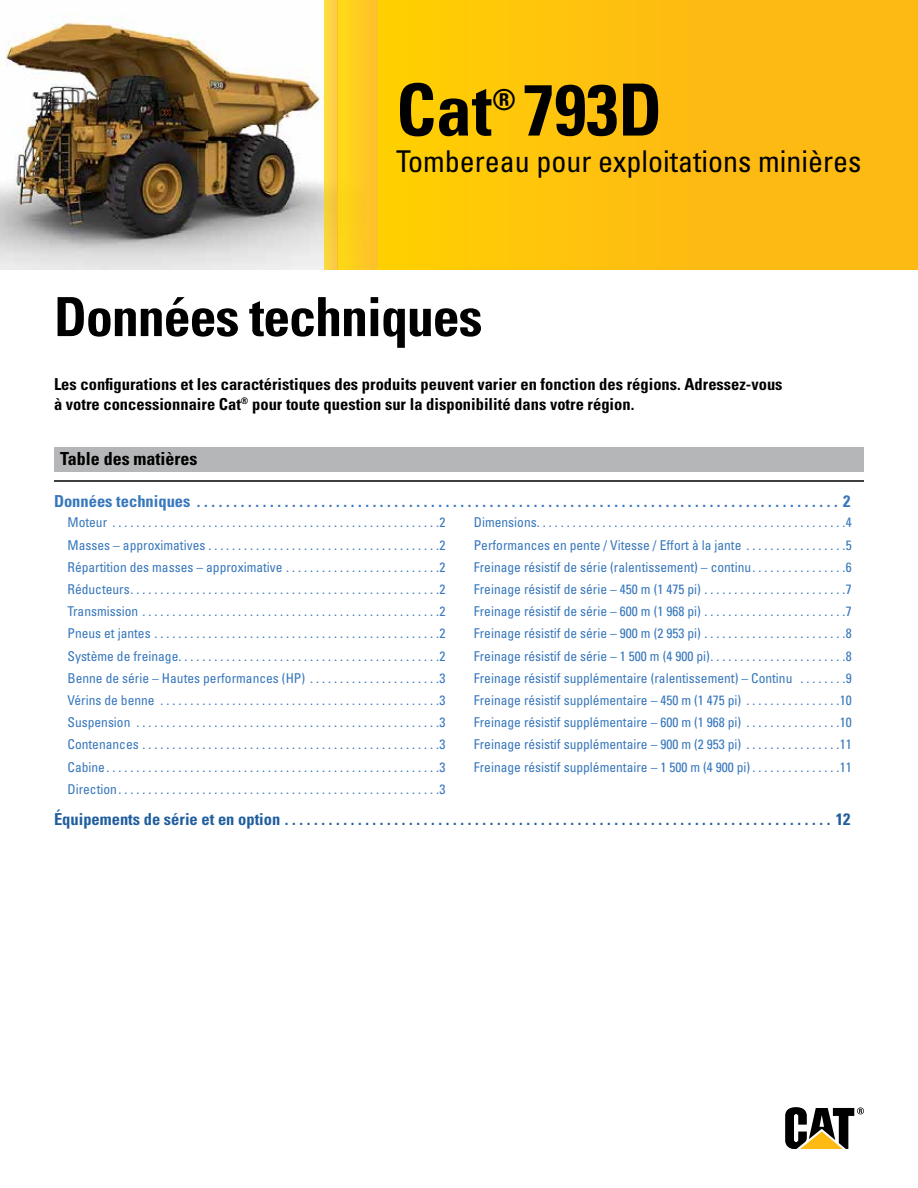
<style>
.page{position:relative;width:918px;height:1188px;background:#fff}
.page>*{position:absolute;margin:0;border:0;box-sizing:border-box;transform-origin:0 0}
.ProductDetails{font:700 condensed 72px "Univers LT Std";color:#000}
.HD-Technical_Specifications{font:700 condensed 54px "Univers LT Std";letter-spacing:-.02em;color:#000}
.ProductFamily{font:condensed 30px "Univers LT Std";color:#000}
.ProductDetails-2{font:700 condensed 28.8px "Univers LT Std";color:#000}
.MH{font:700 condensed 18px "Univers LT Std";color:#000}
.BC1{font:700 condensed 16.5px/19.8px "Univers LT Std";color:#000}
.TofC-subhead{font:700 condensed 16.5px "Univers LT Std";color:#3777bc}
.TofC-subhead-2{font:700 condensed 16.5px "Univers LT Std";color:#215e9e}
.TofC-table__2_column__Listed__4_pts_abov{font:condensed 13.5px "Univers LT Std";color:#3777bc}
</style>
<div class="page">
<svg style="left:785px;top:1107px;width:79px;height:42px"></svg>
<img style="left:0;top:15px;width:324px;height:255px">
<div style="left:378px;top:0;width:540px;height:270px;background:linear-gradient(to right,#ffcd04,#fdb517)"></div>
<div style="left:338px;top:0;width:40px;height:270px;background:#fecd20"></div>
<svg style="left:324px;top:0;width:14px;height:270px;background:#fbd140"></svg>
<div style="left:54px;top:447px;width:810px;height:25px;background:#b4b6b8"></div>
<hr style="left:54px;top:480px;width:810px;height:2px;background:#000">
<p class="ProductDetails" style="left:396px;top:66px;width:268px">Cat 793D</p>
<p class="ProductDetails-2" style="left:492px;top:82px;width:25px">®</p>
<p class="ProductFamily" style="left:396px;top:142px;width:467px">Tombereau pour exploitations minières</p>
<p class="HD-Technical_Specifications" style="left:54px;top:284px;width:430px">Données techniques</p>
<p class="BC1" style="left:54px;top:374px;width:730px">Les configurations et les caractéristiques des produits peuvent varier en fonction des régions. Adressez-vous à votre concessionnaire Cat<sup>®</sup> pour toute question sur la disponibilité dans votre région.</p>
<p class="MH" style="left:60px;top:447px;width:139px">Table des matières</p>
<p class="TofC-subhead" style="left:54px;top:491px;width:142px">Données techniques .........................................................................................</p>
<p class="TofC-subhead" style="left:843px;top:491px;width:9px">2</p>
<p class="TofC-table__2_column__Listed__4_pts_abov" style="left:68px;top:514px;width:380px">Moteur . . . . . . . . . . . . . . . . . . . . . . . . . . . . . . . . . . . . . . . . . . . . . . . . . . . . . . 2</p>
<p class="TofC-table__2_column__Listed__4_pts_abov" style="left:68px;top:536px;width:380px">Masses – approximatives . . . . . . . . . . . . . . . . . . . . . . . . . . . . . . . . . . . . . . 2</p>
<p class="TofC-table__2_column__Listed__4_pts_abov" style="left:68px;top:559px;width:380px">Répartition des masses – approximative . . . . . . . . . . . . . . . . . . . . . . . . . 2</p>
<p class="TofC-table__2_column__Listed__4_pts_abov" style="left:68px;top:581px;width:380px">Réducteurs . . . . . . . . . . . . . . . . . . . . . . . . . . . . . . . . . . . . . . . . . . . . . . . . . . . 2</p>
<p class="TofC-table__2_column__Listed__4_pts_abov" style="left:68px;top:603px;width:380px">Transmission . . . . . . . . . . . . . . . . . . . . . . . . . . . . . . . . . . . . . . . . . . . . . . . . . 2</p>
<p class="TofC-table__2_column__Listed__4_pts_abov" style="left:68px;top:625px;width:380px">Pneus et jantes . . . . . . . . . . . . . . . . . . . . . . . . . . . . . . . . . . . . . . . . . . . . . . . 2</p>
<p class="TofC-table__2_column__Listed__4_pts_abov" style="left:68px;top:647px;width:380px">Système de freinage . . . . . . . . . . . . . . . . . . . . . . . . . . . . . . . . . . . . . . . . . . . 2</p>
<p class="TofC-table__2_column__Listed__4_pts_abov" style="left:68px;top:670px;width:380px">Benne de série – Hautes performances (HP) . . . . . . . . . . . . . . . . . . . . . 3</p>
<p class="TofC-table__2_column__Listed__4_pts_abov" style="left:68px;top:692px;width:380px">Vérins de benne . . . . . . . . . . . . . . . . . . . . . . . . . . . . . . . . . . . . . . . . . . . . . . 3</p>
<p class="TofC-table__2_column__Listed__4_pts_abov" style="left:68px;top:714px;width:380px">Suspension ...................................................3</p>
<p class="TofC-table__2_column__Listed__4_pts_abov" style="left:68px;top:736px;width:380px">Contenances . . . . . . . . . . . . . . . . . . . . . . . . . . . . . . . . . . . . . . . . . . . . . . . . . 3</p>
<p class="TofC-table__2_column__Listed__4_pts_abov" style="left:68px;top:758px;width:380px">Cabine . . . . . . . . . . . . . . . . . . . . . . . . . . . . . . . . . . . . . . . . . . . . . . . . . . . . . . . 3</p>
<p class="TofC-table__2_column__Listed__4_pts_abov" style="left:68px;top:781px;width:380px">Direction . . . . . . . . . . . . . . . . . . . . . . . . . . . . . . . . . . . . . . . . . . . . . . . . . . . . . 3</p>
<p class="TofC-table__2_column__Listed__4_pts_abov" style="left:474px;top:514px;width:380px">Dimensions . . . . . . . . . . . . . . . . . . . . . . . . . . . . . . . . . . . . . . . . . . . . . . . . . . . 4</p>
<p class="TofC-table__2_column__Listed__4_pts_abov" style="left:474px;top:536px;width:380px">Performances en pente / Vitesse / Effort à la jante . . . . . . . . . . . . . . . . 5</p>
<p class="TofC-table__2_column__Listed__4_pts_abov" style="left:474px;top:559px;width:380px">Freinage résistif de série (ralentissement) – continu . . . . . . . . . . . . . . . 6</p>
<p class="TofC-table__2_column__Listed__4_pts_abov" style="left:474px;top:581px;width:380px">Freinage résistif de série – 450 m (1 475 pi) . . . . . . . . . . . . . . . . . . . . . . . 7</p>
<p class="TofC-table__2_column__Listed__4_pts_abov" style="left:474px;top:603px;width:380px">Freinage résistif de série – 600 m (1 968 pi) . . . . . . . . . . . . . . . . . . . . . . . 7</p>
<p class="TofC-table__2_column__Listed__4_pts_abov" style="left:474px;top:625px;width:380px">Freinage résistif de série – 900 m (2 953 pi) . . . . . . . . . . . . . . . . . . . . . . . 8</p>
<p class="TofC-table__2_column__Listed__4_pts_abov" style="left:474px;top:647px;width:380px">Freinage résistif de série – 1 500 m (4 900 pi) . . . . . . . . . . . . . . . . . . . . . . 8</p>
<p class="TofC-table__2_column__Listed__4_pts_abov" style="left:474px;top:670px;width:380px">Freinage résistif supplémentaire (ralentissement) – Continu . . . . . . . 9</p>
<p class="TofC-table__2_column__Listed__4_pts_abov" style="left:474px;top:692px;width:380px">Freinage résistif supplémentaire – 450 m (1 475 pi) . . . . . . . . . . . . . . . 10</p>
<p class="TofC-table__2_column__Listed__4_pts_abov" style="left:474px;top:714px;width:380px">Freinage résistif supplémentaire – 600 m (1 968 pi) . . . . . . . . . . . . . . . 10</p>
<p class="TofC-table__2_column__Listed__4_pts_abov" style="left:474px;top:736px;width:380px">Freinage résistif supplémentaire – 900 m (2 953 pi) . . . . . . . . . . . . . . . 11</p>
<p class="TofC-table__2_column__Listed__4_pts_abov" style="left:474px;top:758px;width:380px">Freinage résistif supplémentaire – 1 500 m (4 900 pi) . . . . . . . . . . . . . . 11</p>
<p class="TofC-subhead-2" style="left:54px;top:809px;width:232px">Équipements de série et en option ............................................................................</p>
<p class="TofC-subhead-2" style="left:836px;top:809px;width:16px">12</p>
</div>
